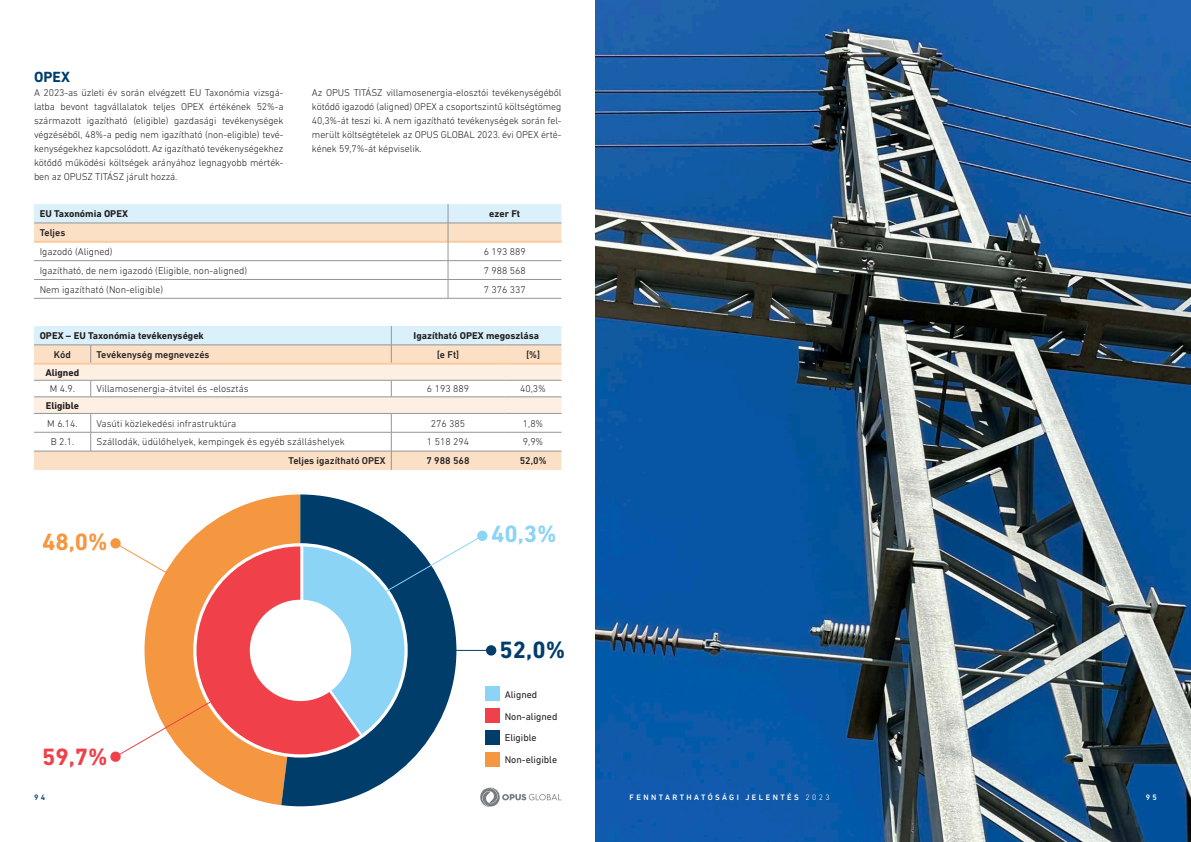
<style>
.page{position:relative;width:1191px;height:842px;background:#fff}
.page>*{position:absolute;margin:0;border:0;box-sizing:border-box;transform-origin:0 0}
.t1{font:700 24px "DIN Next LT Pro";color:#f59640}
.t2{font:700 24px "DIN Next LT Pro";color:#f0404a}
.t3{font:700 24px "DIN Next LT Pro";color:#003d6b}
.t4{font:700 24px "DIN Next LT Pro";color:#8cd4f5}
.t5{font:700 15px "DIN Next LT Pro";color:#003d6b}
.t6{font:300 10px/14px "DIN Next LT Pro";color:#231f20;text-align:justify}
.t7{font:700 10px "DIN Next LT Pro";color:#231f20}
.t8{font:500 10px "DIN Next LT Pro";color:#231f20}
.t9{font:10px "DIN Next LT Pro";color:#231f20}
.t10{font:500 8px "DIN Next LT Pro";letter-spacing:.3em;color:#fff}
.t11{font:500 8px "DIN Next LT Pro";color:#003d6a}
.s1{font-weight:300}
</style>
<div class="page">
<svg style="left:480px;top:787px;width:81px;height:20px"></svg>
<hr style="left:34px;top:298px;width:414px;height:1px;background:#939598">
<hr style="left:448px;top:298px;width:113px;height:1px;background:#939598">
<svg style="left:34px;top:204px;width:527px;height:94px"></svg>
<svg style="left:34px;top:326px;width:527px;height:144px"></svg>
<hr style="left:34px;top:380px;width:57px;height:1px;background:#939598">
<hr style="left:91px;top:380px;width:300px;height:1px;background:#939598">
<hr style="left:391px;top:380px;width:114px;height:1px;background:#939598">
<hr style="left:505px;top:380px;width:56px;height:1px;background:#939598">
<svg style="left:144px;top:497px;width:125px;height:306px;fill:#f59640"></svg>
<svg style="left:269px;top:494px;width:148px;height:312px;fill:#003d6b"></svg>
<svg style="left:196px;top:546px;width:107px;height:208px;fill:#f0404a"></svg>
<div style="left:485px;top:687px;width:14px;height:14px;background:#8cd4f5"></div>
<div style="left:485px;top:709px;width:14px;height:14px;background:#f0404a"></div>
<div style="left:485px;top:731px;width:14px;height:14px;background:#003d6b"></div>
<div style="left:485px;top:752px;width:14px;height:15px;background:#f59640"></div>
<div style="left:486px;top:645px;width:10px;height:10px;background:#003d6b;border-radius:50%"></div>
<svg style="left:303px;top:530px;width:185px;height:224px"></svg>
<svg style="left:110px;top:537px;width:61px;height:39px"></svg>
<svg style="left:110px;top:699px;width:105px;height:63px"></svg>
<img style="left:595px;top:0;width:596px;height:842px">
<p class="t5" style="left:34px;top:68px;width:37px">OPEX</p>
<p class="t6" style="left:34px;top:86px;width:251px">A 2023-as üzleti év során elvégzett EU Taxonómia vizsgá&shy;latba bevont tagvállalatok teljes OPEX értékének 52%-a származott igazítható (eligible) gazdasági tevékenységek végzéséből, 48%-a pedig nem igazítható (non-eligible) tevé&shy;kenységekhez kapcsolódott. Az igazítható tevékenységekhez kötődő működési költségek arányához legnagyobb mérték&shy;ben az OPUSZ TITÁSZ járult hozzá.</p>
<p class="t6" style="left:312px;top:86px;width:251px">Az OPUS TITÁSZ villamosenergia-elosztói tevékenységéből kötődő igazodó (aligned) OPEX a csoportszintű költségtömeg 40,3%-át teszi ki. A nem igazítható tevékenységek során fel&shy;merült költségtételek az OPUS GLOBAL 2023. évi OPEX érté&shy;kének 59,7%-át képviselik.</p>
<p class="t7" style="left:40px;top:208px;width:90px">EU Taxonómia OPEX</p>
<p class="t7" style="left:489px;top:208px;width:32px">ezer Ft</p>
<p class="t8" style="left:40px;top:227px;width:27px">Teljes</p>
<p class="t6" style="left:40px;top:244px;width:74px">Igazodó (Aligned)</p>
<p class="t6" style="left:483px;top:244px;width:44px">6 193 889</p>
<p class="t6" style="left:40px;top:263px;width:209px">Igazítható, de nem igazodó (Eligible, non-aligned)</p>
<p class="t6" style="left:483px;top:263px;width:44px">7 988 568</p>
<p class="t6" style="left:40px;top:282px;width:125px">Nem igazítható (Non-eligible)</p>
<p class="t6" style="left:483px;top:282px;width:44px">7 376 337</p>
<p class="t7" style="left:40px;top:330px;width:166px">OPEX – EU Taxonómia tevékenységek</p>
<p class="t7" style="left:413px;top:330px;width:127px">Igazítható OPEX megoszlása</p>
<p class="t8" style="left:54px;top:349px;width:18px">Kód</p>
<p class="t8" style="left:96px;top:349px;width:115px">Tevékenység megnevezés</p>
<p class="t8" style="left:437px;top:349px;width:23px">[e Ft]</p>
<p class="t8" style="left:526px;top:349px;width:15px">[%]</p>
<p class="t7" style="left:45px;top:366px;width:35px">Aligned</p>
<p class="t6" style="left:50px;top:382px;width:27px">M 4.9.</p>
<p class="t6" style="left:96px;top:382px;width:154px">Villamosenergia-átvitel és -elosztás</p>
<p class="t6" style="left:427px;top:382px;width:44px">6 193 889</p>
<p class="t6" style="left:520px;top:382px;width:27px">40,3%</p>
<p class="t7" style="left:46px;top:400px;width:35px">Eligible</p>
<p class="t6" style="left:47px;top:416px;width:32px">M 6.14.</p>
<p class="t6" style="left:96px;top:416px;width:141px">Vasúti közlekedési infrastruktúra</p>
<p class="t6" style="left:431px;top:416px;width:36px">276 385</p>
<p class="t6" style="left:523px;top:416px;width:22px">1,8%</p>
<p class="t6" style="left:51px;top:435px;width:25px">B 2.1.</p>
<p class="t6" style="left:96px;top:435px;width:250px">Szállodák, üdülőhelyek, kempingek és egyéb szálláshelyek</p>
<p class="t6" style="left:427px;top:435px;width:44px">1 518 294</p>
<p class="t6" style="left:523px;top:435px;width:22px">9,9%</p>
<p class="t8" style="left:288px;top:455px;width:99px">Teljes igazítható OPEX</p>
<p class="t8" style="left:426px;top:455px;width:45px">7 988 568</p>
<p class="t8" style="left:520px;top:455px;width:28px">52,0%</p>
<p class="t1" style="left:42px;top:528px;width:67px">48,0%</p>
<p class="t2" style="left:42px;top:743px;width:67px">59,7%</p>
<p class="t11" style="left:34px;top:793px;width:13px">9 4</p>
<p class="t4" style="left:491px;top:520px;width:67px">40,3%</p>
<p class="t3" style="left:499px;top:636px;width:67px">52,0%</p>
<p class="t9" style="left:505px;top:688px;width:34px">Aligned</p>
<p class="t9" style="left:505px;top:710px;width:54px">Non-aligned</p>
<p class="t9" style="left:505px;top:732px;width:33px">Eligible</p>
<p class="t9" style="left:505px;top:754px;width:54px">Non-eligible</p>
<p class="t10" style="left:629px;top:793px;width:202px">FENNTARTHATÓSÁGI JELENTÉS <span class="s1">2023</span></p>
<p class="t10" style="left:1145px;top:793px;width:13px">9 5</p>
</div>
